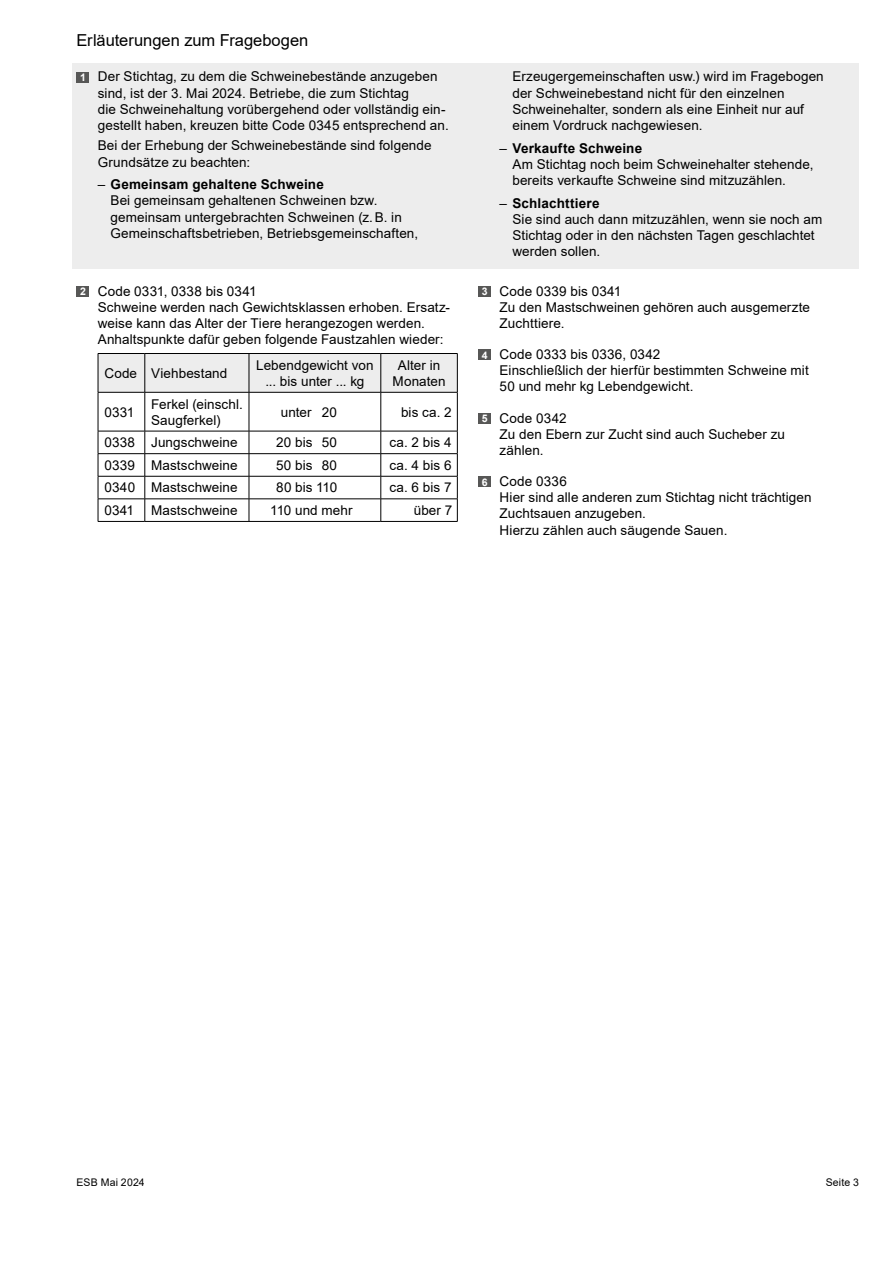
<style>
.page{position:relative;width:893px;height:1263px;background:#fff}
.page>*{position:absolute;margin:0;border:0;box-sizing:border-box;transform-origin:0 0}
.t1{font:16.5px "Arial";color:#000}
.t2{font:13.5px/16.2px "Arial";letter-spacing:.005em;color:#000}
.t3{font:10.5px "Arial";letter-spacing:.015em;color:#000}
.t4{font:700 10.5px "Arial";color:#fff}
.s1{font-weight:700}
</style>
<div class="page">
<div style="left:72px;top:63px;width:787px;height:206px;background:#ededed"></div>
<div style="left:77px;top:72px;width:12px;height:10px;background:#575756"></div>
<div style="left:99px;top:354px;width:358px;height:38px;background:#ededed"></div>
<svg style="left:99px;top:393px;width:358px;height:128px"></svg>
<hr style="left:98px;top:353px;width:47px;height:1px;background:#000">
<hr style="left:98px;top:354px;width:1px;height:38px;background:#000">
<hr style="left:145px;top:353px;width:104px;height:1px;background:#000">
<hr style="left:145px;top:354px;width:1px;height:38px;background:#000">
<hr style="left:249px;top:353px;width:132px;height:1px;background:#000">
<hr style="left:249px;top:354px;width:1px;height:38px;background:#000">
<hr style="left:381px;top:353px;width:77px;height:1px;background:#000">
<hr style="left:381px;top:354px;width:1px;height:38px;background:#000">
<hr style="left:457px;top:354px;width:1px;height:38px;background:#000">
<hr style="left:98px;top:392px;width:47px;height:1px;background:#000">
<hr style="left:98px;top:392px;width:1px;height:39px;background:#000">
<hr style="left:145px;top:392px;width:104px;height:1px;background:#000">
<hr style="left:145px;top:392px;width:1px;height:39px;background:#000">
<hr style="left:249px;top:392px;width:132px;height:1px;background:#000">
<hr style="left:249px;top:392px;width:1px;height:39px;background:#000">
<hr style="left:381px;top:392px;width:77px;height:1px;background:#000">
<hr style="left:381px;top:392px;width:1px;height:39px;background:#000">
<hr style="left:457px;top:392px;width:1px;height:39px;background:#000">
<hr style="left:98px;top:431px;width:47px;height:1px;background:#000">
<hr style="left:145px;top:431px;width:104px;height:1px;background:#000">
<hr style="left:249px;top:431px;width:132px;height:1px;background:#000">
<hr style="left:381px;top:431px;width:77px;height:1px;background:#000">
<hr style="left:98px;top:453px;width:47px;height:1px;background:#000">
<hr style="left:145px;top:453px;width:104px;height:1px;background:#000">
<hr style="left:249px;top:453px;width:132px;height:1px;background:#000">
<hr style="left:381px;top:453px;width:77px;height:1px;background:#000">
<hr style="left:98px;top:476px;width:47px;height:1px;background:#000">
<hr style="left:145px;top:476px;width:104px;height:1px;background:#000">
<hr style="left:249px;top:476px;width:132px;height:1px;background:#000">
<hr style="left:381px;top:476px;width:77px;height:1px;background:#000">
<hr style="left:98px;top:499px;width:47px;height:1px;background:#000">
<svg style="left:98px;top:431px;width:1px;height:90px"></svg>
<hr style="left:145px;top:499px;width:104px;height:1px;background:#000">
<svg style="left:145px;top:431px;width:1px;height:90px"></svg>
<hr style="left:249px;top:499px;width:132px;height:1px;background:#000">
<svg style="left:249px;top:431px;width:1px;height:90px"></svg>
<hr style="left:381px;top:499px;width:77px;height:1px;background:#000">
<svg style="left:381px;top:431px;width:1px;height:90px"></svg>
<svg style="left:457px;top:431px;width:1px;height:90px"></svg>
<hr style="left:98px;top:521px;width:47px;height:1px;background:#000">
<hr style="left:145px;top:521px;width:104px;height:1px;background:#000">
<hr style="left:249px;top:521px;width:132px;height:1px;background:#000">
<hr style="left:381px;top:521px;width:77px;height:1px;background:#000">
<div style="left:77px;top:286px;width:12px;height:10px;background:#575756"></div>
<div style="left:478px;top:286px;width:13px;height:10px;background:#575756"></div>
<div style="left:478px;top:349px;width:13px;height:11px;background:#575756"></div>
<div style="left:478px;top:413px;width:13px;height:10px;background:#575756"></div>
<div style="left:478px;top:476px;width:13px;height:11px;background:#575756"></div>
<p class="t1" style="left:77px;top:29px;width:233px">Erläuterungen zum Fragebogen</p>
<p class="t2" style="left:98px;top:68px;width:352px">Der Stichtag, zu dem die Schweinebestände anzugeben sind, ist der 3. Mai 2024. Betriebe, die zum Stichtag<br>die Schweinehaltung vorübergehend oder vollständig ein&shy;gestellt haben, kreuzen bitte Code 0345 entsprechend an.</p>
<p class="t2" style="left:98px;top:137px;width:335px">Bei der Erhebung der Schweinebestände sind folgende<br>Grundsätze zu beachten:</p>
<p class="t2" style="left:111px;top:176px;width:309px;text-indent:-13px">– <span class="s1">Gemeinsam gehaltene Schweine<br></span>Bei gemeinsam gehaltenen Schweinen bzw. gemeinsam untergebrachten Schweinen (z.B. in Gemeinschaftsbetrieben, Betriebsgemeinschaften,</p>
<p class="t4" style="left:80px;top:70px;width:7px">1</p>
<p class="t2" style="left:98px;top:283px;width:354px">Code 0331, 0338 bis 0341<br>Schweine werden nach Gewichtsklassen erhoben. Ersatz&shy;weise kann das Alter der Tiere herangezogen werden.<br>Anhaltspunkte dafür geben folgende Faustzahlen wieder:</p>
<p class="t2" style="left:104px;top:365px;width:125px">Code Viehbestand</p>
<p class="t2" style="left:256px;top:357px;width:119px;text-align:center">Lebendgewicht von ... bis unter ... kg</p>
<p class="t2" style="left:393px;top:357px;width:55px;text-align:center">Alter in<br>Monaten</p>
<p class="t2" style="left:104px;top:404px;width:31px">0331</p>
<p class="t2" style="left:151px;top:396px;width:93px">Ferkel (einschl.<br>Saugferkel)</p>
<p class="t2" style="left:281px;top:404px;width:57px">unter 20</p>
<p class="t2" style="left:401px;top:404px;width:52px">bis ca. 2</p>
<p class="t2" style="left:104px;top:434px;width:135px">0338 Jungschweine</p>
<p class="t2" style="left:276px;top:434px;width:62px">20 bis 50</p>
<p class="t2" style="left:390px;top:434px;width:64px">ca. 2 bis 4</p>
<p class="t2" style="left:104px;top:457px;width:135px">0339 Mastschweine</p>
<p class="t2" style="left:276px;top:457px;width:62px">50 bis 80</p>
<p class="t2" style="left:390px;top:457px;width:64px">ca. 4 bis 6</p>
<p class="t2" style="left:104px;top:479px;width:135px">0340 Mastschweine</p>
<p class="t2" style="left:276px;top:479px;width:63px">80 bis 110</p>
<p class="t2" style="left:390px;top:479px;width:64px">ca. 6 bis 7</p>
<p class="t2" style="left:104px;top:502px;width:31px">0341</p>
<p class="t2" style="left:151px;top:502px;width:88px">Mastschweine</p>
<p class="t2" style="left:270px;top:502px;width:84px">110 und mehr</p>
<p class="t2" style="left:414px;top:502px;width:40px">über 7</p>
<p class="t4" style="left:80px;top:284px;width:7px">2</p>
<p class="t4" style="left:482px;top:284px;width:7px">3</p>
<p class="t4" style="left:482px;top:347px;width:7px">4</p>
<p class="t4" style="left:482px;top:411px;width:7px">5</p>
<p class="t4" style="left:482px;top:474px;width:7px">6</p>
<p class="t2" style="left:512px;top:68px;width:313px">Erzeugergemeinschaften usw.) wird im Fragebogen der Schweinebestand nicht für den einzelnen Schweinehalter, sondern als eine Einheit nur auf einem Vordruck nachgewiesen.</p>
<p class="t2" style="left:512px;top:140px;width:303px;text-indent:-13px">– <span class="s1">Verkaufte Schweine<br></span>Am Stichtag noch beim Schweinehalter stehende, bereits verkaufte Schweine sind mitzuzählen.</p>
<p class="t2" style="left:512px;top:195px;width:311px;text-indent:-13px">– <span class="s1">Schlachttiere<br></span>Sie sind auch dann mitzuzählen, wenn sie noch am<br>Stichtag oder in den nächsten Tagen geschlachtet werden sollen.</p>
<p class="t2" style="left:500px;top:283px;width:312px">Code 0339 bis 0341<br>Zu den Mastschweinen gehören auch ausgemerzte<br>Zuchttiere.</p>
<p class="t2" style="left:500px;top:346px;width:311px">Code 0333 bis 0336, 0342<br>Einschließlich der hierfür bestimmten Schweine mit<br>50 und mehr kg Lebendgewicht.</p>
<p class="t2" style="left:500px;top:410px;width:287px">Code 0342<br>Zu den Ebern zur Zucht sind auch Sucheber zu zählen.</p>
<p class="t2" style="left:500px;top:473px;width:314px">Code 0336<br>Hier sind alle anderen zum Stichtag nicht trächtigen<br>Zuchtsauen anzugeben.<br>Hierzu zählen auch säugende Sauen.</p>
<p class="t3" style="left:77px;top:1175px;width:70px">ESB Mai 2024</p>
<p class="t3" style="left:826px;top:1175px;width:35px">Seite 3</p>
</div>
